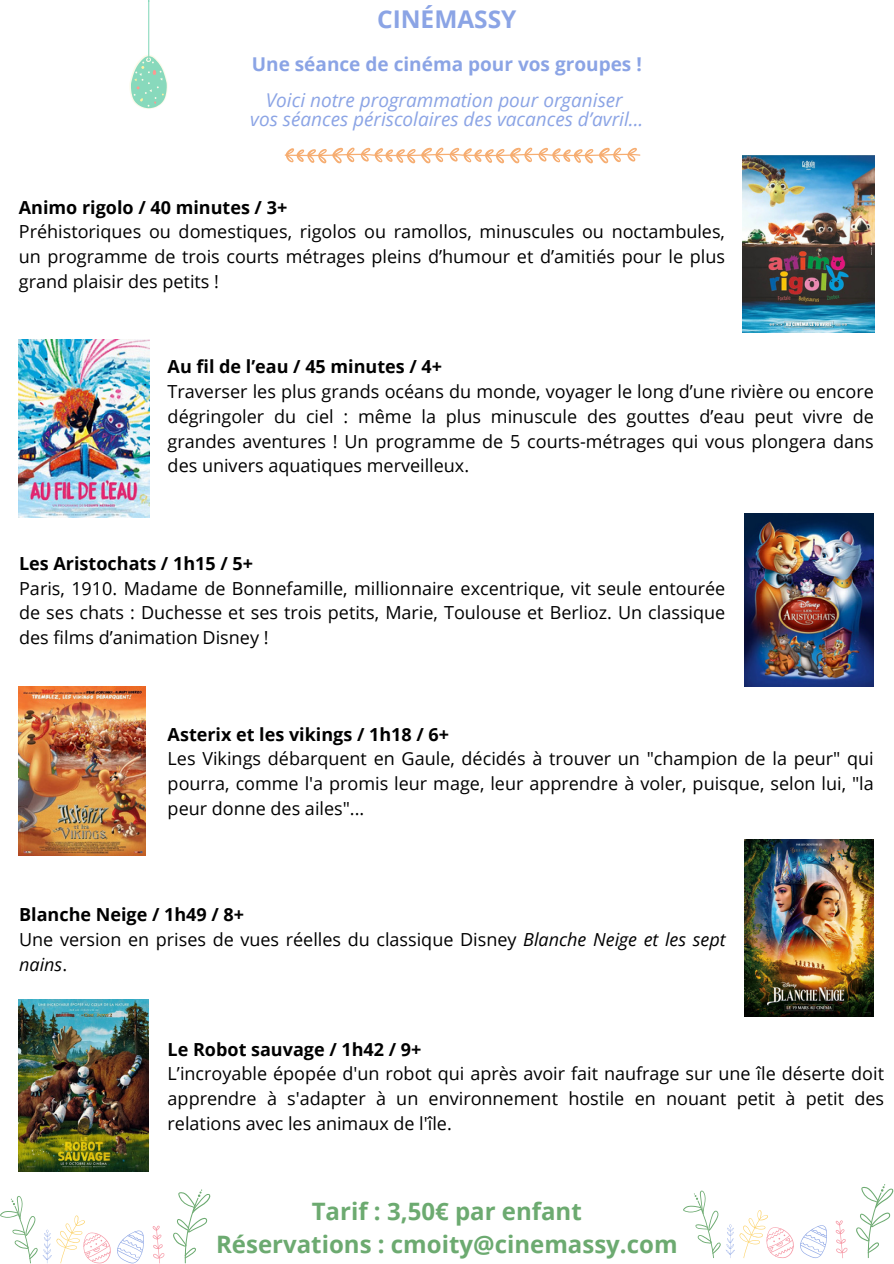
<style>
.page{position:relative;width:894px;height:1264px;background:#fff}
.page>*{position:absolute;margin:0;border:0;box-sizing:border-box;transform-origin:0 0}
.t1{font:700 24.45px "Open Sans";color:#8ba4e5}
.t2{font:700 24px/32.7px "Open Sans";color:#6caa70;text-align:center}
.t3{font:italic 19.05px "Open Sans";color:#8ba4e5}
.t4{font:700 19.05px "Open Sans";color:#8ba4e5}
.t5{font:18px/24.8px "Open Sans";color:#000;text-align:justify}
.t6{font:700 18px "Open Sans";color:#000}
.s1{font-style:italic}
</style>
<div class="page">
<img style="left:742px;top:155px;width:132px;height:177px">
<img style="left:19px;top:340px;width:130px;height:177px">
<img style="left:744px;top:513px;width:129px;height:174px">
<img style="left:19px;top:686px;width:126px;height:169px">
<img style="left:744px;top:840px;width:129px;height:176px">
<img style="left:19px;top:999px;width:129px;height:172px">
<svg style="left:856px;top:1184px;width:37px;height:73px"></svg>
<svg style="left:835px;top:1220px;width:12px;height:37px"></svg>
<svg style="left:683px;top:1190px;width:144px;height:68px"></svg>
<svg style="left:173px;top:1189px;width:37px;height:74px"></svg>
<svg style="left:152px;top:1225px;width:12px;height:38px"></svg>
<svg style="left:0;top:1196px;width:144px;height:67px"></svg>
<svg style="left:285px;top:148px;width:355px;height:15px"></svg>
<svg style="left:129px;top:0;width:39px;height:109px"></svg>
<p class="t1" style="left:377px;top:2px;width:141px">CINÉMASSY</p>
<p class="t4" style="left:252px;top:50px;width:391px">Une séance de cinéma pour vos groupes !</p>
<p class="t3" style="left:266px;top:87px;width:358px">Voici notre programmation pour organiser</p>
<p class="t3" style="left:250px;top:105px;width:394px">vos séances périscolaires des vacances d’avril...</p>
<p class="t6" style="left:19px;top:194px;width:270px">Animo rigolo / 40 minutes / 3+</p>
<p class="t5" style="left:19px;top:219px;width:707px">Préhistoriques ou domestiques, rigolos ou ramollos, minuscules ou noctambules, un programme de trois courts métrages pleins d’humour et d’amitiés pour le plus grand plaisir des petits !</p>
<p class="t6" style="left:168px;top:354px;width:276px">Au fil de l’eau / 45 minutes / 4+</p>
<p class="t5" style="left:168px;top:379px;width:707px">Traverser les plus grands océans du monde, voyager le long d’une rivière ou encore dégringoler du ciel : même la plus minuscule des gouttes d’eau peut vivre de grandes aventures ! Un programme de 5 courts-métrages qui vous plongera dans des univers aquatiques merveilleux.</p>
<h1 class="t6" style="left:19px;top:550px;width:235px">Les Aristochats / 1h15 / 5+</h1>
<h3 class="t5" style="left:19px;top:575px;width:707px">Paris, 1910. Madame de Bonnefamille, millionnaire excentrique, vit seule entourée de ses chats : Duchesse et ses trois petits, Marie, Toulouse et Berlioz. Un classique des films d’animation Disney !</h3>
<p class="t6" style="left:168px;top:721px;width:283px">Asterix et les vikings / 1h18 / 6+</p>
<p class="t5" style="left:168px;top:746px;width:707px">Les Vikings débarquent en Gaule, décidés à trouver un "champion de la peur" qui pourra, comme l'a promis leur mage, leur apprendre à voler, puisque, selon lui, "la peur donne des ailes"...</p>
<p class="t6" style="left:19px;top:901px;width:226px">Blanche Neige / 1h49 / 8+</p>
<p class="t5" style="left:19px;top:926px;width:707px">Une version en prises de vues réelles du classique Disney <span class="s1">Blanche Neige et les sept nains</span>.</p>
<p class="t6" style="left:168px;top:1036px;width:255px">Le Robot sauvage / 1h42 / 9+</p>
<p class="t5" style="left:168px;top:1061px;width:717px">L’incroyable épopée d'un robot qui après avoir fait naufrage sur une île déserte doit apprendre à s'adapter à un environnement hostile en nouant petit à petit des relations avec les animaux de l'île.</p>
<p class="t2" style="left:216px;top:1194px;width:463px">Tarif : 3,50€ par enfant<br>Réservations : cmoity@cinemassy.com</p>
</div>
